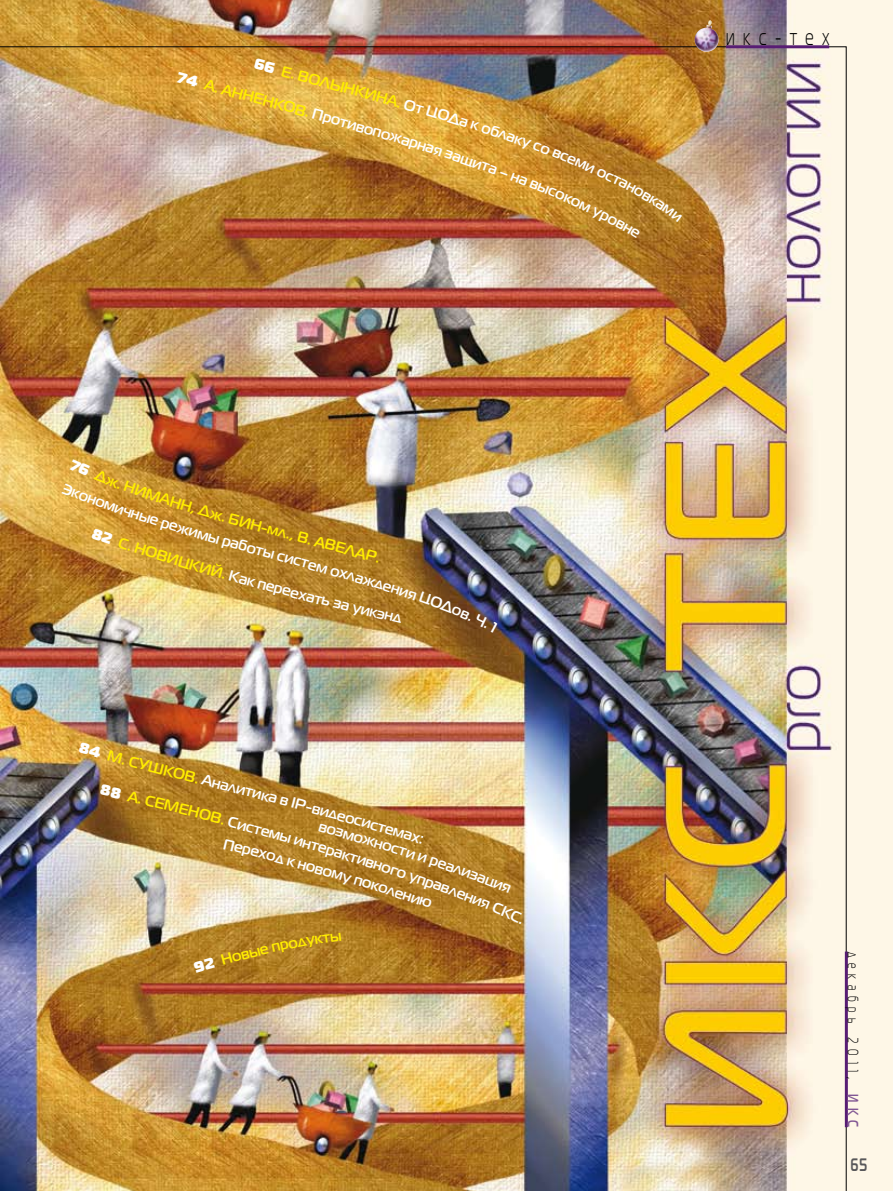
<style>
.page{position:relative;width:893px;height:1191px;background:#fff}
.page>*{position:absolute;margin:0;border:0;box-sizing:border-box;transform-origin:0 0}
.t1{font:22.5px "Magistral C";letter-spacing:.55em;color:#000;scale:.7 1}
.t2{font:700 18px "Magistral C";color:#58585a;scale:.7 1}
.t3{font:700 15px "Magistral C";color:#fff}
.t4{font:700 15px "Magistral C";color:#ffed00}
.t5{font:15px "Magistral C";letter-spacing:.55em;color:#000;scale:.7 1}
.s1{font-family:"Magistral Black C";font-weight:400;color:#fff}
.s2{color:#fff}
.s3{color:#ffed00}
.s4{font-weight:700;color:#825894}
</style>
<div class="page">
<img style="left:0;top:0;width:893px;height:1191px">
<img style="left:0;top:46px;width:847px;height:1145px">
<hr style="left:845px;top:951px;width:3px;height:176px;background:#581d74">
<hr style="left:726px;top:45px;width:103px;height:3px;background:#581d74">
<img style="left:694px;top:20px;width:25px;height:32px">
<svg style="left:366px;top:549px;width:12px;height:14px"></svg>
<svg style="left:193px;top:932px;width:148px;height:41px;background:#b07e24"></svg>
<img style="left:374px;top:579px;width:124px;height:53px">
<img style="left:447px;top:111px;width:235px;height:127px">
<svg style="left:62px;top:459px;width:130px;height:106px;background:#c89436"></svg>
<svg style="left:100px;top:784px;width:40px;height:19px"></svg>
<svg style="left:403px;top:849px;width:119px;height:75px;background:#ad7923"></svg>
<p class="t4" style="left:257px;top:55px;width:149px;rotate:15deg"><span class="s1">66</span> Е. ВОЛЫНКИНА</p>
<p class="t4" style="left:180px;top:68px;width:152px;rotate:15deg"><span class="s1">74</span> А. АННЕНКОВ. <span class="s2">П</span></p>
<p class="t3" style="left:400px;top:93px;width:55px;rotate:16deg"><span class="s3">.</span> От ЦО</p>
<p class="t3" style="left:326px;top:107px;width:71px;rotate:16deg">ротивопо</p>
<p class="t3" style="left:393px;top:127px;width:47px;rotate:17deg">жарна</p>
<p class="t3" style="left:437px;top:140px;width:43px;rotate:18deg">я защ</p>
<p class="t3" style="left:502px;top:124px;width:35px;rotate:19deg">лаку</p>
<p class="t4" style="left:194px;top:498px;width:37px;rotate:16deg">, Дж.</p>
<p class="t4" style="left:231px;top:509px;width:143px;rotate:15deg">БИН-мл., В. АВЕЛА</p>
<p class="t3" style="left:180px;top:518px;width:74px;rotate:16deg">жимы раб</p>
<p class="t3" style="left:249px;top:538px;width:85px;rotate:15deg">оты систем</p>
<p class="t4" style="left:181px;top:552px;width:51px;rotate:16deg">ЦКИЙ.</p>
<p class="t3" style="left:333px;top:561px;width:47px;rotate:16deg">охлаж</p>
<p class="t3" style="left:232px;top:566px;width:48px;rotate:15deg">Как пе</p>
<p class="t3" style="left:277px;top:578px;width:70px;rotate:14deg">реехать з</p>
<p class="t3" style="left:343px;top:595px;width:64px;rotate:13deg">а уикэнд</p>
<p class="t4" style="left:82px;top:738px;width:63px;rotate:15deg"><span class="s1">84</span> М. С</p>
<p class="t3" style="left:141px;top:755px;width:136px;rotate:14deg"><span class="s3">УШКОВ.</span> Аналитик</p>
<p class="t3" style="left:272px;top:787px;width:90px;rotate:15deg">а в IP-видео</p>
<p class="t4" style="left:148px;top:791px;width:57px;rotate:14deg">СЕМЕН</p>
<p class="t4" style="left:202px;top:804px;width:58px;rotate:15deg">ОВ. <span class="s2">Сис</span></p>
<p class="t3" style="left:357px;top:810px;width:42px;rotate:16deg">систе</p>
<p class="t3" style="left:322px;top:817px;width:47px;rotate:16deg">возмо</p>
<p class="t3" style="left:256px;top:819px;width:69px;rotate:16deg">темы инт</p>
<p class="t3" style="left:396px;top:821px;width:32px;rotate:17deg">мах:</p>
<p class="t3" style="left:366px;top:829px;width:47px;rotate:17deg">жност</p>
<p class="t3" style="left:226px;top:834px;width:38px;rotate:14deg">Пере</p>
<p class="t3" style="left:321px;top:837px;width:51px;rotate:17deg">еракти</p>
<p class="t3" style="left:262px;top:843px;width:38px;rotate:15deg">ход к</p>
<p class="t3" style="left:369px;top:852px;width:44px;rotate:18deg">вного</p>
<p class="t3" style="left:301px;top:854px;width:48px;rotate:16deg">новом</p>
<p class="t3" style="left:346px;top:867px;width:65px;rotate:17deg">у поколе</p>
<h1 class="t1" style="left:726px;top:26px;width:149px">икс-тех</h1>
<p class="t5" style="left:861px;top:951px;width:252px;rotate:90deg">декабрь 2011, <span class="s4">ИКС</span></p>
<p class="t2" style="left:850px;top:1154px;width:26px">65</p>
</div>
